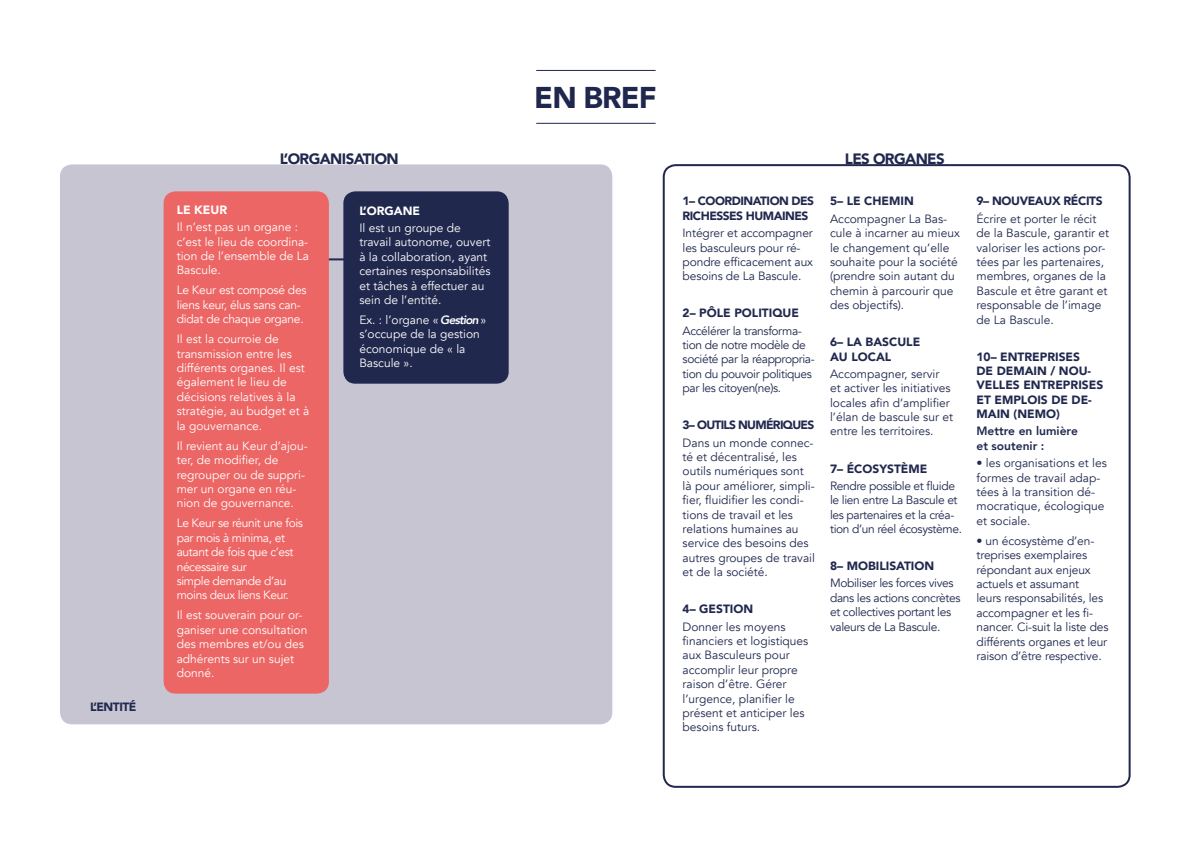
<style>
.page{position:relative;width:1191px;height:842px;background:#fff}
.page>*{position:absolute;margin:0;border:0;box-sizing:border-box;transform-origin:0 0}
.t1{font:900 30px "Avenir";letter-spacing:-.025em;color:#20274e}
.t2{font:900 15px "Avenir";letter-spacing:-.04em;color:#20284e}
.t3{font:12px/14.4px "Avenir";color:#20284e}
.t4{font:12px/14.4px "Avenir";color:#fff}
.t5{font:12px/14.4px "Avenir";letter-spacing:-.03em;color:#20284e}
.t6{font:900 12px/14.4px "Avenir";color:#20284e}
.t7{font:12px/14.4px "Avenir";letter-spacing:-.03em;color:#fff}
.t8{font:12px/14.4px "Avenir";letter-spacing:-.02em;color:#fff}
.t9{font:900 12px/14.4px "Avenir";letter-spacing:-.04em;color:#20284e}
.t10{font:800 12px/14.4px "Avenir";color:#20284e}
.t11{font:900 12px "Avenir";letter-spacing:-.06em;color:#20284e}
.t12{font:900 12px "Avenir";letter-spacing:-.03em;color:#20284e}
.t13{font:900 12px "Avenir";color:#fff}
.s1{font-weight:800;font-style:italic}
</style>
<div class="page">
<hr style="left:536px;top:123px;width:119px;height:1px;background:#20274e">
<hr style="left:536px;top:70px;width:119px;height:1px;background:#20274e">
<div style="left:60px;top:164px;width:552px;height:560px;background:#c8c5d3;border-radius:12px"></div>
<div style="left:662px;top:164px;width:468px;height:624px;border:2px solid #20284e;border-radius:12px"></div>
<hr style="left:310px;top:258px;width:41px;height:2px;background:#20284e">
<div style="left:164px;top:191px;width:165px;height:503px;background:#ec6665;border-radius:12px"></div>
<div style="left:343px;top:191px;width:165px;height:193px;background:#20284e;border-radius:12px"></div>
<p class="t6" style="left:90px;top:700px;width:48px">L’ENTITÉ</p>
<h1 class="t1" style="left:534px;top:72px;width:124px">EN BREF</h1>
<p class="t2" style="left:280px;top:146px;width:121px">L’ORGANISATION</p>
<p class="t2" style="left:845px;top:146px;width:101px">LES ORGANES</p>
<p class="t13" style="left:177px;top:199px;width:52px">LE KEUR</p>
<p class="t4" style="left:177px;top:220px;width:134px">Il n’est pas un organe : c’est le lieu de coordina&shy;tion de l’ensemble de La<br>Bascule.</p>
<p class="t8" style="left:177px;top:283px;width:131px">Le Keur est composé des liens keur, élus sans can&shy;didat de chaque organe.</p>
<p class="t4" style="left:177px;top:332px;width:134px">Il est la courroie de transmission entre les différents organes. Il est également le lieu de décisions relatives à la stratégie, au budget et à la gouvernance.</p>
<p class="t4" style="left:177px;top:439px;width:132px">Il revient au Keur d’ajou&shy;ter, de modifier, de regrouper ou de suppri&shy;mer un organe en réu&shy;nion de gouvernance.</p>
<p class="t7" style="left:177px;top:516px;width:128px">Le Keur se réunit une fois par mois à minima, et autant de fois que c’est nécessaire sur<br>simple demande d’au moins deux liens Keur.</p>
<p class="t4" style="left:177px;top:608px;width:132px">Il est souverain pour or&shy;ganiser une consultation des membres et/ou des adhérents sur un sujet donné.</p>
<p class="t13" style="left:359px;top:200px;width:62px">L’ORGANE</p>
<p class="t4" style="left:359px;top:221px;width:133px">Il est un groupe de travail autonome, ouvert à la collaboration, ayant certaines responsabilités et tâches à effectuer au sein de l’entité.</p>
<p class="t4" style="left:359px;top:313px;width:128px">Ex. : l’organe « <span class="s1">Gestion</span> » s’occupe de la gestion économique de « la<br>Bascule ».</p>
<p class="t9" style="left:682px;top:194px;width:133px">1– COORDINATION DES<br>RICHESSES HUMAINES</p>
<p class="t3" style="left:682px;top:226px;width:132px">Intégrer et accompagner les basculeurs pour ré&shy;pondre efficacement aux besoins de La Bascule.</p>
<p class="t6" style="left:682px;top:306px;width:118px">2– PÔLE POLITIQUE</p>
<p class="t5" style="left:682px;top:323px;width:134px">Accélérer la transforma&shy;tion de notre modèle de société par la réappropria&shy;tion du pouvoir politiques par les citoyen(ne)s.</p>
<p class="t11" style="left:682px;top:415px;width:133px">3– OUTILS NUMÉRIQUES</p>
<p class="t3" style="left:682px;top:435px;width:134px">Dans un monde connec&shy;té et décentralisé, les outils numériques sont là pour améliorer, simpli&shy;fier, fluidifier les condi&shy;tions de travail et les relations humaines au service des besoins des autres groupes de travail et de la société.</p>
<p class="t6" style="left:682px;top:602px;width:72px">4– GESTION</p>
<p class="t3" style="left:682px;top:619px;width:127px">Donner les moyens financiers et logistiques aux Basculeurs pour accomplir leur propre raison d’être. Gérer l’urgence, planifier le présent et anticiper les besoins futurs.</p>
<p class="t6" style="left:830px;top:194px;width:85px">5– LE CHEMIN</p>
<p class="t3" style="left:830px;top:212px;width:131px">Accompagner La Bas&shy;cule à incarner au mieux le changement qu’elle souhaite pour la société (prendre soin autant du chemin à parcourir que des objectifs).</p>
<p class="t6" style="left:830px;top:334px;width:92px">6– LA BASCULE<br>AU LOCAL</p>
<p class="t3" style="left:830px;top:367px;width:124px">Accompagner, servir et activer les initiatives locales afin d’amplifier l’élan de bascule sur et entre les territoires.</p>
<p class="t6" style="left:830px;top:461px;width:99px">7– ÉCOSYSTÈME</p>
<p class="t5" style="left:830px;top:479px;width:133px">Rendre possible et fluide le lien entre La Bascule et les partenaires et la créa&shy;tion d’un réel écosystème.</p>
<p class="t6" style="left:830px;top:558px;width:106px">8– MOBILISATION</p>
<p class="t5" style="left:830px;top:576px;width:132px">Mobiliser les forces vives dans les actions concrètes et collectives portant les valeurs de La Bascule.</p>
<p class="t12" style="left:976px;top:191px;width:128px">9– NOUVEAUX RÉCITS</p>
<p class="t3" style="left:976px;top:212px;width:134px">Écrire et porter le récit de la Bascule, garantir et valoriser les actions por&shy;tées par les partenaires, membres, organes de la<br>Bascule et être garant et responsable de l’image de La Bascule.</p>
<p class="t6" style="left:976px;top:349px;width:128px">10– ENTREPRISES<br>DE DEMAIN / NOU-<br>VELLES ENTREPRISES<br>ET EMPLOIS DE DE-<br>MAIN (NEMO)</p>
<p class="t10" style="left:976px;top:424px;width:103px">Mettre en lumière et soutenir :</p>
<p class="t3" style="left:976px;top:456px;width:132px">• les organisations et les formes de travail adap&shy;tées à la transition dé&shy;mocratique, écologique et sociale.</p>
<p class="t3" style="left:976px;top:534px;width:134px">• un écosystème d’en&shy;treprises exemplaires répondant aux enjeux actuels et assumant<br>leurs responsabilités, les accompagner et les fi&shy;nancer. Ci-suit la liste des différents organes et leur raison d’être respective.</p>
</div>
